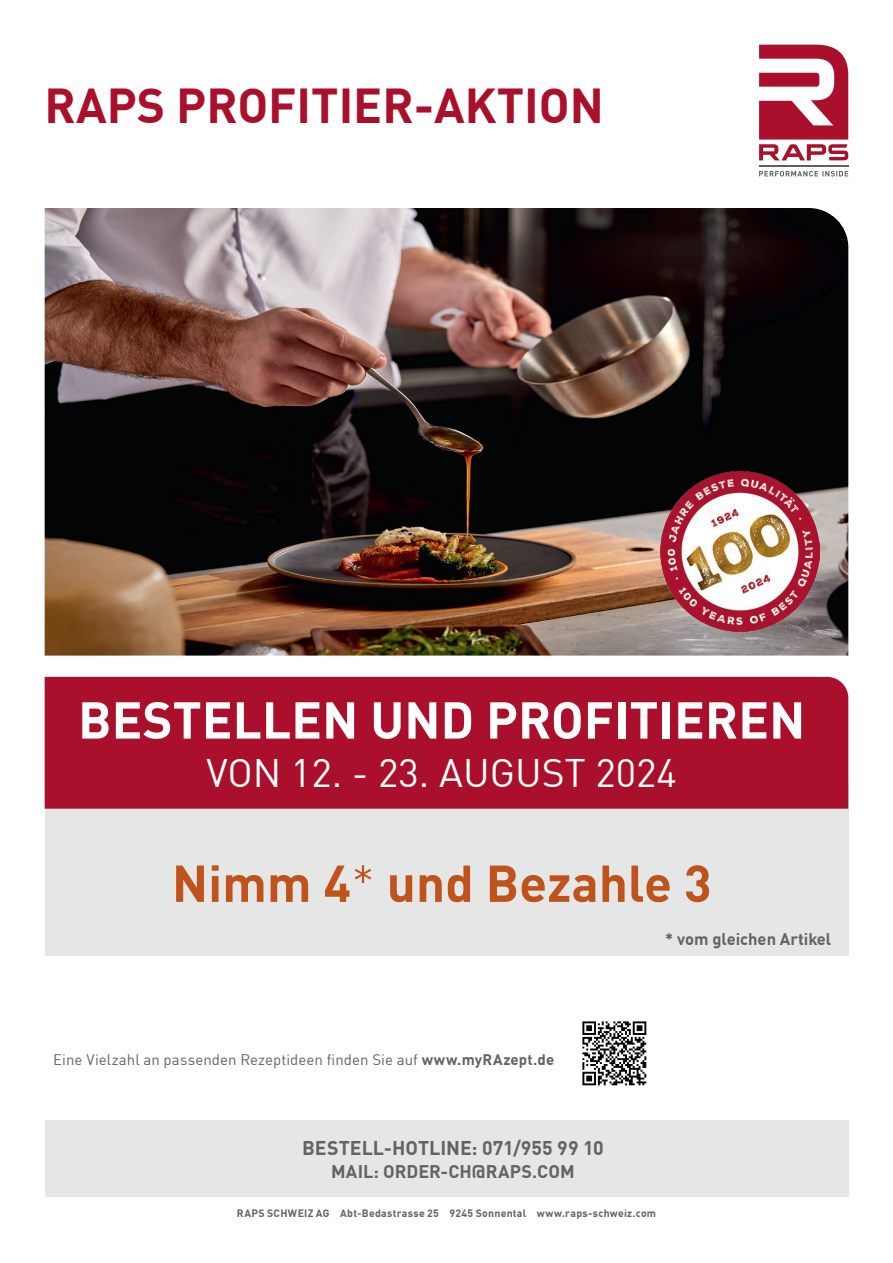
<style>
.page{position:relative;width:893px;height:1263px;background:#fff}
.page>*{position:absolute;margin:0;border:0;box-sizing:border-box;transform-origin:0 0}
.t1{font:700 51px "DIN Offc Pro";color:#fff}
.t2{font:700 51px "DIN Offc Pro";color:#c0531b}
.t3{font:700 48px "DIN Offc Pro";color:#aa0f2b}
.t4{font:39px "DIN Offc Pro";color:#fff}
.t5{font:700 19.5px "DIN Offc Pro";color:#636366}
.t6{font:700 18px "DIN Offc Pro";color:#636366}
.t7{font:700 16.5px "DIN Offc Pro";color:#636366}
.t8{font:15px "DIN Offc Pro";letter-spacing:.005em;color:#636366}
.t9{font:700 10.5px "DIN Offc Pro";letter-spacing:.025em;color:#636366}
.s1{font-weight:300}
.s2{font-weight:700}
</style>
<div class="page">
<svg style="left:759px;top:171px;width:89px;height:5px"></svg>
<hr style="left:759px;top:165px;width:89px;height:1px;background:#5b6064">
<svg style="left:759px;top:45px;width:89px;height:115px"></svg>
<img style="left:45px;top:208px;width:803px;height:448px">
<div style="left:45px;top:1120px;width:803px;height:77px;background:#e5e6e6"></div>
<div style="left:45px;top:783px;width:803px;height:172px;background:#e5e6e6"></div>
<div style="left:45px;top:677px;width:803px;height:132px;background:#aa0f2b"></div>
<img style="left:582px;top:1021px;width:65px;height:65px">
<img style="left:660px;top:472px;width:160px;height:159px">
<h2 class="t3" style="left:45px;top:66px;width:561px">RAPS PROFITIER-AKTION</h2>
<h1 class="t1" style="left:78px;top:678px;width:729px">BESTELLEN UND PROFITIEREN</h1>
<h3 class="t4" style="left:206px;top:742px;width:472px">VON 12. - 23. AUGUST 2024</h3>
<h1 class="t2" style="left:172px;top:841px;width:541px">Nimm 4<span class="s1">*</span> und Bezahle 3</h1>
<h3 class="t7" style="left:665px;top:925px;width:168px">* vom gleichen Artikel</h3>
<h3 class="t8" style="left:53px;top:1047px;width:503px">Eine Vielzahl an passenden Rezeptideen finden Sie auf <span class="s2">www.myRAzept.de</span></h3>
<h3 class="t5" style="left:302px;top:1132px;width:303px">BESTELL-HOTLINE: 071/955 99 10</h3>
<h3 class="t6" style="left:331px;top:1156px;width:245px">MAIL: ORDER-CH@RAPS.COM</h3>
<p class="t9" style="left:237px;top:1205px;width:421px">RAPS SCHWEIZ AG Abt-Bedastrasse 25 9245 Sonnental www.raps-schweiz.com</p>
</div>
